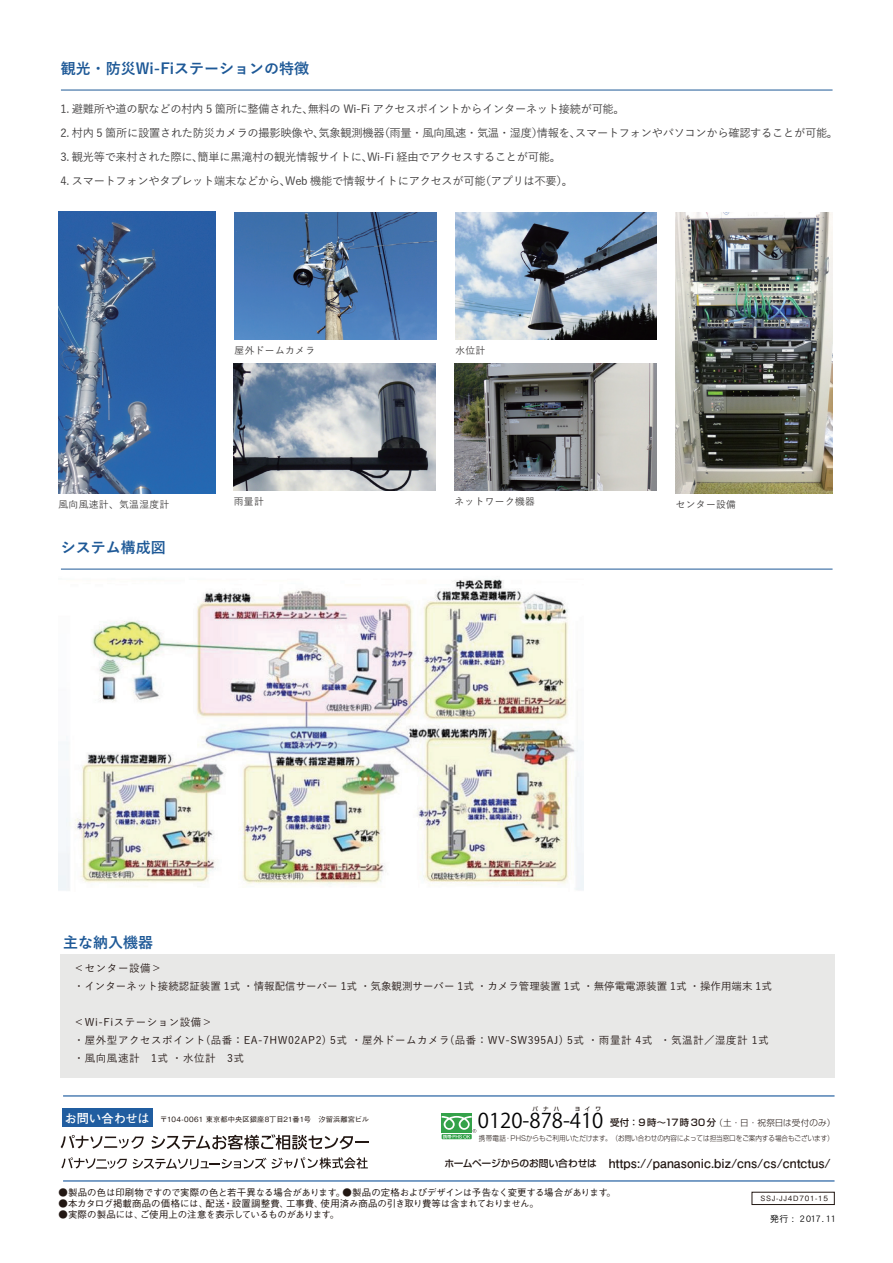
<style>
.page{position:relative;width:893px;height:1263px;background:#fff}
.page>*{position:absolute;margin:0;border:0;box-sizing:border-box;transform-origin:0 0}
.t1{font:20.25px "Koz Go Pr 6 N";color:#030303}
.t2{font:700 15px "Yu Go";color:#1e5997}
.t3{font:700 12.45px "Futo Go B101 Pro";color:#221713}
.t4{font:500 11.25px "Yu Go";letter-spacing:-.025em;color:#3c3a3a}
.t5{font:500 10.5px/18px "Yu Go";letter-spacing:.05em;color:#211512}
.t6{font:500 10.5px/18px "Yu Go";color:#211512}
.t7{font:500 9.75px "Yu Go";letter-spacing:.035em;color:#3c3a3a}
.t8{font:500 9.45px "Gothic BBB Pro";letter-spacing:-.015em;color:#221713}
.t9{font:9px "DFHS Gothic W3 MP RKSJ H";letter-spacing:.035em;color:#030303}
.t10{font:300 8.55px "Shin Go Pro";letter-spacing:.015em;color:#221713}
.t11{font:300 7.2px "Shin Go Pro";color:#221713;scale:.9 1}
.t12{font:500 7.2px "Gothic BBB Pro";letter-spacing:.02em;color:#221713}
.t13{font:500 7.2px "Gothic BBB Pro";letter-spacing:.1em;color:#221713}
.t14{font:500 5.55px "Shin Go Pro";letter-spacing:.895em;color:#221713}
.s1{font-family:"Futo Go B101 Pro";font-weight:700;font-size:12.3px;color:#fff}
.s2{font-weight:500;font-size:9.3px}
.s3{font-family:"Shin Go Pro";font-weight:500;font-size:9.75px}
</style>
<div class="page">
<img style="left:58px;top:568px;width:525px;height:323px">
<div style="left:60px;top:954px;width:774px;height:123px;background:#e8e8e7"></div>
<div style="left:752px;top:1192px;width:82px;height:13px;border:1px solid #221713"></div>
<hr style="left:63px;top:1180px;width:771px;height:1px;background:#205da0">
<hr style="left:63px;top:1095px;width:771px;height:1px;background:#205da0">
<div style="left:442px;top:1113px;width:30px;height:19px;background:#34a24a"></div>
<svg style="left:442px;top:1134px;width:30px;height:5px"></svg>
<svg style="left:442px;top:1116px;width:34px;height:22px"></svg>
<div style="left:62px;top:1109px;width:90px;height:18px;background:#205da0"></div>
<svg style="left:61px;top:1157px;width:66px;height:12px"></svg>
<svg style="left:151px;top:1134px;width:218px;height:16px"></svg>
<svg style="left:61px;top:1135px;width:83px;height:14px"></svg>
<svg style="left:133px;top:1157px;width:235px;height:12px"></svg>
<img style="left:58px;top:212px;width:157px;height:281px">
<img style="left:676px;top:212px;width:156px;height:282px">
<hr style="left:61px;top:90px;width:771px;height:1px;background:#1e5997">
<hr style="left:61px;top:569px;width:771px;height:1px;background:#1e5997">
<img style="left:234px;top:212px;width:202px;height:127px">
<img style="left:234px;top:363px;width:201px;height:127px">
<img style="left:455px;top:212px;width:202px;height:127px">
<img style="left:454px;top:363px;width:202px;height:127px">
<h2 class="t2" style="left:61px;top:60px;width:250px">観光・防災Wi-Fiステーションの特徴</h2>
<p class="t4" style="left:60px;top:98px;width:566px">1. 避難所や道の駅などの村内 5 箇所に整備された、無料の Wi-Fi アクセスポイントからインターネット接続が可能。</p>
<p class="t4" style="left:60px;top:122px;width:779px">2. 村内 5 箇所に設置された防災カメラの撮影映像や、気象観測機器（雨量・風向風速・気温・湿度）情報を、スマートフォンやパソコンから確認することが可能。</p>
<p class="t4" style="left:60px;top:146px;width:502px">3. 観光等で来村された際に、簡単に黒滝村の観光情報サイトに、Wi-Fi 経由でアクセスすることが可能。</p>
<p class="t4" style="left:60px;top:170px;width:514px">4. スマートフォンやタブレット端末などから、Web 機能で情報サイトにアクセスが可能（アプリは不要）。</p>
<p class="t7" style="left:235px;top:342px;width:82px">屋外ドームカメラ</p>
<p class="t7" style="left:455px;top:342px;width:31px">水位計</p>
<p class="t7" style="left:234px;top:493px;width:31px">雨量計</p>
<p class="t7" style="left:454px;top:493px;width:82px">ネットワーク機器</p>
<p class="t7" style="left:58px;top:495px;width:112px">風向風速計、気温湿度計</p>
<p class="t7" style="left:676px;top:495px;width:62px">センター設備</p>
<h2 class="t2" style="left:61px;top:539px;width:106px">システム構成図</h2>
<h2 class="t2" style="left:63px;top:934px;width:92px">主な納入機器</h2>
<p class="t6" style="left:74px;top:958px;width:699px">＜センター設備＞<br>・インターネット接続認証装置 1式 ・情報配信サーバー 1式 ・気象観測サーバー 1式 ・カメラ管理装置 1式 ・無停電電源装置 1式 ・操作用端末 1式</p>
<p class="t5" style="left:74px;top:1012px;width:696px">＜Wi-Fiステーション設備＞<br>・屋外型アクセスポイント(品番：EA-7HW02AP2) 5式 ・屋外ドームカメラ(品番：WV-SW395AJ) 5式 ・雨量計 4式 ・気温計／湿度計 1式・風向風速計　1式 ・水位計　3式</p>
<p class="t12" style="left:65px;top:1113px;width:306px"><span class="s1">お問い合わせは</span> 〒104-0061 東京都中央区銀座8丁目21番1号　汐留浜離宮ビル</p>
<p class="t14" style="left:532px;top:1104px;width:28px">パナハ</p>
<p class="t14" style="left:575px;top:1104px;width:28px">ヨイワ</p>
<p class="t11" style="left:479px;top:1132px;width:396px">携帯電話・PHSからもご利用いただけます。（お問い合わせの内容によっては担当窓口をご案内する場合もございます）</p>
<h1 class="t1" style="left:478px;top:1109px;width:127px">0120-878-410</h1>
<p class="t10" style="left:610px;top:1115px;width:227px"><span class="s2">受付：9 時～17時30 分</span>（土・日・祝祭日は受付のみ）</p>
<p class="t3" style="left:444px;top:1154px;width:388px"><span class="s3">ホームページからのお問い合わせは</span> https://panasonic.biz/cns/cs/cntctus/</p>
<p class="t8" style="left:58px;top:1184px;width:559px">●製品の色は印刷物ですので実際の色と若干異なる場合があります。●製品の定格およびデザインは予告なく変更する場合があります。</p>
<p class="t8" style="left:58px;top:1196px;width:482px">●本カタログ掲載商品の価格には、配送・設置調整費、工事費、使用済み商品の引き取り費等は含まれておりません。</p>
<p class="t8" style="left:58px;top:1207px;width:282px">●実際の製品には、ご使用上の注意を表示しているものがあります。</p>
<p class="t13" style="left:760px;top:1192px;width:69px">SSJ-JJ4D701-15</p>
<p class="t9" style="left:770px;top:1214px;width:67px">発行 : 2017.11</p>
</div>
